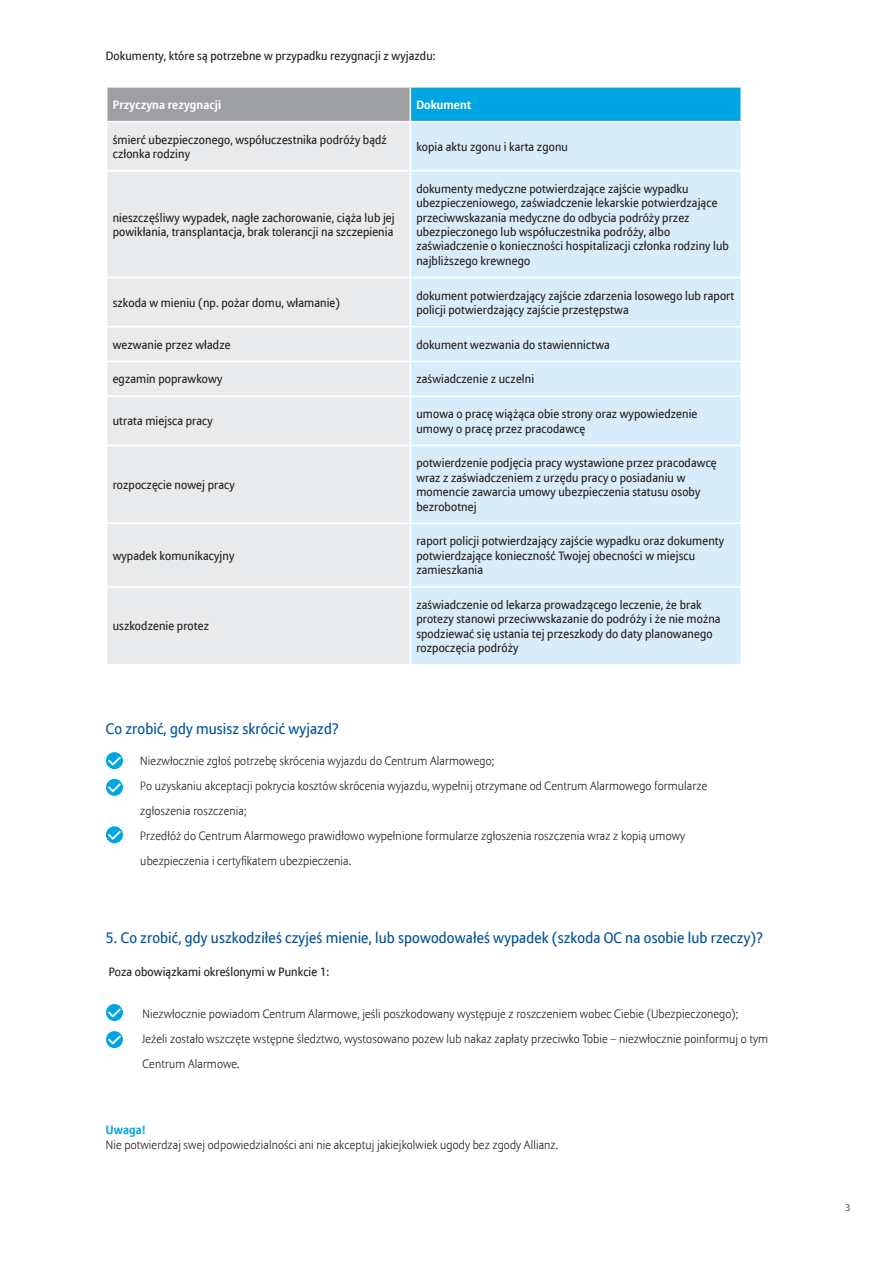
<style>
.page{position:relative;width:893px;height:1263px;background:#fff}
.page>*{position:absolute;margin:0;border:0;box-sizing:border-box;transform-origin:0 0}
.t1{font:15px "Allianz Sans";letter-spacing:.01em;color:#01529a}
.t2{font:12px/14.4px "Allianz Sans";letter-spacing:.01em;color:#231f20}
.t3{font:300 12px/24.9px "Allianz Sans";letter-spacing:.01em;color:#231f20}
.t4{font:700 12px "Allianz Sans";letter-spacing:.01em;color:#fff}
.t5{font:10.5px "Myriad Pro";color:#57585a}
.s1{font-weight:700;color:#00a5e3}
</style>
<div class="page">
<div style="left:107px;top:87px;width:303px;height:35px;background:#9d9fa2"></div>
<div style="left:410px;top:87px;width:331px;height:35px;background:#00a5e3"></div>
<div style="left:107px;top:122px;width:303px;height:542px;background:#e9eaeb"></div>
<div style="left:411px;top:122px;width:329px;height:542px;background:#d8edf9"></div>
<hr style="left:106px;top:86px;width:304px;height:2px;background:#fff">
<hr style="left:410px;top:86px;width:332px;height:2px;background:#fff">
<hr style="left:410px;top:88px;width:1px;height:33px;background:#fff">
<hr style="left:740px;top:88px;width:2px;height:33px;background:#fff">
<hr style="left:106px;top:121px;width:304px;height:1px;background:#fff">
<hr style="left:410px;top:121px;width:332px;height:1px;background:#fff">
<hr style="left:106px;top:170px;width:304px;height:2px;background:#fff">
<hr style="left:410px;top:170px;width:332px;height:2px;background:#fff">
<hr style="left:106px;top:277px;width:304px;height:1px;background:#fff">
<hr style="left:410px;top:277px;width:332px;height:1px;background:#fff">
<hr style="left:106px;top:326px;width:304px;height:1px;background:#fff">
<hr style="left:410px;top:326px;width:332px;height:1px;background:#fff">
<hr style="left:106px;top:361px;width:304px;height:1px;background:#fff">
<hr style="left:410px;top:361px;width:332px;height:1px;background:#fff">
<hr style="left:106px;top:395px;width:304px;height:2px;background:#fff">
<hr style="left:410px;top:395px;width:332px;height:2px;background:#fff">
<hr style="left:106px;top:445px;width:304px;height:1px;background:#fff">
<hr style="left:410px;top:445px;width:332px;height:1px;background:#fff">
<hr style="left:106px;top:523px;width:304px;height:1px;background:#fff">
<hr style="left:410px;top:523px;width:332px;height:1px;background:#fff">
<hr style="left:106px;top:586px;width:304px;height:2px;background:#fff">
<hr style="left:410px;top:586px;width:332px;height:2px;background:#fff">
<div style="left:106px;top:752px;width:17px;height:17px;background:#00a5e3;border-radius:50%"></div>
<svg style="left:108px;top:757px;width:13px;height:8px"></svg>
<div style="left:106px;top:779px;width:17px;height:17px;background:#00a5e3;border-radius:50%"></div>
<svg style="left:108px;top:783px;width:13px;height:9px"></svg>
<div style="left:106px;top:826px;width:17px;height:17px;background:#00a5e3;border-radius:50%"></div>
<svg style="left:108px;top:831px;width:13px;height:9px"></svg>
<svg style="left:106px;top:1004px;width:17px;height:17px"></svg>
<svg style="left:108px;top:1008px;width:13px;height:9px"></svg>
<div style="left:106px;top:1031px;width:17px;height:17px;background:#00a5e3;border-radius:50%"></div>
<svg style="left:108px;top:1035px;width:13px;height:9px"></svg>
<p class="t2" style="left:106px;top:49px;width:331px">Dokumenty, które są potrzebne w przypadku rezygnacji z wyjazdu:</p>
<p class="t4" style="left:113px;top:97px;width:110px">Przyczyna rezygnacji</p>
<p class="t4" style="left:416px;top:97px;width:56px">Dokument</p>
<p class="t2" style="left:113px;top:133px;width:276px">śmierć ubezpieczonego, współuczestnika podróży bądź członka rodziny</p>
<p class="t2" style="left:416px;top:140px;width:153px">kopia aktu zgonu i karta zgonu</p>
<p class="t2" style="left:113px;top:211px;width:284px">nieszczęśliwy wypadek, nagłe zachorowanie, ciąża lub jej powikłania, transplantacja, brak tolerancji na szczepienia</p>
<p class="t2" style="left:416px;top:182px;width:314px">dokumenty medyczne potwierdzające zajście wypadku ubezpieczeniowego, zaświadczenie lekarskie potwierdzające przeciwwskazania medyczne do odbycia podróży przez ubezpieczonego lub współuczestnika podróży, albo zaświadczenie o konieczności hospitalizacji członka rodziny lub najbliższego krewnego</p>
<p class="t2" style="left:113px;top:296px;width:229px">szkoda w mieniu (np. pożar domu, włamanie)</p>
<p class="t2" style="left:416px;top:289px;width:319px">dokument potwierdzający zajście zdarzenia losowego lub raport policji potwierdzający zajście przestępstwa</p>
<p class="t2" style="left:113px;top:338px;width:119px">wezwanie przez władze</p>
<p class="t2" style="left:416px;top:338px;width:195px">dokument wezwania do stawiennictwa</p>
<p class="t2" style="left:113px;top:373px;width:111px">egzamin poprawkowy</p>
<p class="t2" style="left:416px;top:373px;width:119px">zaświadczenie z uczelni</p>
<p class="t2" style="left:113px;top:415px;width:102px">utrata miejsca pracy</p>
<p class="t2" style="left:416px;top:407px;width:283px">umowa o pracę wiążąca obie strony oraz wypowiedzenie umowy o pracę przez pracodawcę</p>
<p class="t2" style="left:113px;top:478px;width:124px">rozpoczęcie nowej pracy</p>
<p class="t2" style="left:113px;top:549px;width:123px">wypadek komunikacyjny</p>
<p class="t2" style="left:113px;top:620px;width:98px">uszkodzenie protez</p>
<p class="t2" style="left:416px;top:456px;width:302px">potwierdzenie podjęcia pracy wystawione przez pracodawcę wraz z zaświadczeniem z urzędu pracy o posiadaniu w momencie zawarcia umowy ubezpieczenia statusu osoby bezrobotnej</p>
<p class="t2" style="left:416px;top:534px;width:309px">raport policji potwierdzający zajście wypadku oraz dokumenty potwierdzające konieczność Twojej obecności w miejscu zamieszkania</p>
<p class="t2" style="left:416px;top:598px;width:306px">zaświadczenie od lekarza prowadzącego leczenie, że brak protezy stanowi przeciwwskazanie do podróży i że nie można spodziewać się ustania tej przeszkody do daty planowanego rozpoczęcia podróży</p>
<p class="t1" style="left:106px;top:720px;width:234px">Co zrobić, gdy musisz skrócić wyjazd?</p>
<p class="t3" style="left:140px;top:749px;width:355px">Niezwłocznie zgłoś potrzebę skrócenia wyjazdu do Centrum Alarmowego;</p>
<p class="t3" style="left:140px;top:774px;width:568px">Po uzyskaniu akceptacji pokrycia kosztów skrócenia wyjazdu, wypełnij otrzymane od Centrum Alarmowego formularze zgłoszenia roszczenia;</p>
<p class="t3" style="left:140px;top:824px;width:546px">Przedłóż do Centrum Alarmowego prawidłowo wypełnione formularze zgłoszenia roszczenia wraz z kopią umowy ubezpieczenia i certyfikatem ubezpieczenia.</p>
<p class="t1" style="left:106px;top:928px;width:658px">5. Co zrobić, gdy uszkodziłeś czyjeś mienie, lub spowodowałeś wypadek (szkoda OC na osobie lub rzeczy)?</p>
<p class="t2" style="left:109px;top:965px;width:222px">Poza obowiązkami określonymi w Punkcie 1:</p>
<p class="t3" style="left:143px;top:1002px;width:597px">Niezwłocznie powiadom Centrum Alarmowe, jeśli poszkodowany występuje z roszczeniem wobec Ciebie (Ubezpieczonego);</p>
<p class="t3" style="left:143px;top:1026px;width:627px">Jeżeli zostało wszczęte wstępne śledztwo, wystosowano pozew lub nakaz zapłaty przeciwko Tobie – niezwłocznie poinformuj o tym<br>Centrum Alarmowe.</p>
<p class="t3" style="left:106px;top:1123px;width:454px;line-height:14.4px"><span class="s1">Uwaga!<br></span>Nie potwierdzaj swej odpowiedzialności ani nie akceptuj jakiejkolwiek ugody bez zgody Allianz.</p>
<p class="t5" style="left:845px;top:1201px;width:7px">3</p>
</div>
